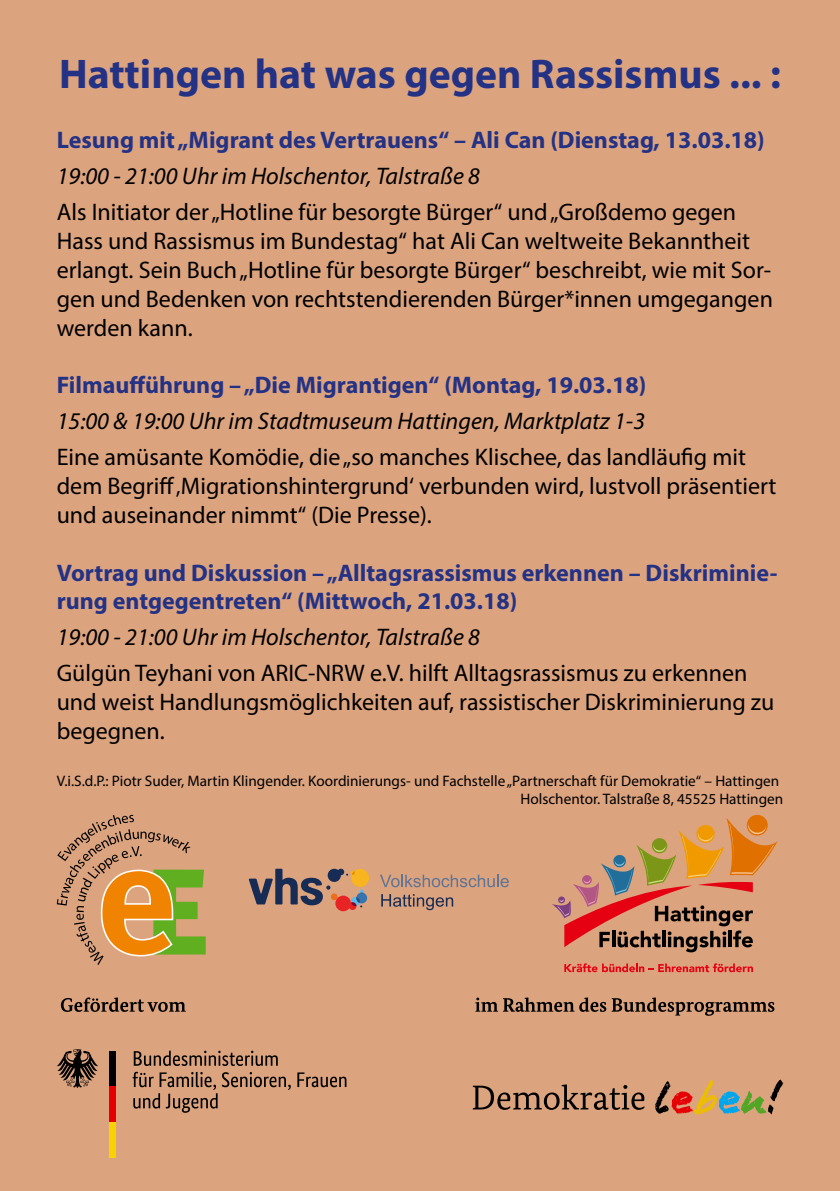
<style>
.page{position:relative;width:840px;height:1191px;background:#fff}
.page>*{position:absolute;margin:0;border:0;box-sizing:border-box;transform-origin:0 0}
.t1{font:700 41.6px "Myriad Pro";color:#243285}
.t2{font:24px/28.8px "Myriad Pro";color:#000}
.t3{font:700 24px/28.8px "Myriad Pro";color:#243285}
.t4{font:italic 24px "Myriad Pro";color:#000}
.t5{font:15.2px/18.2px "Myriad Pro";color:#000;text-align:right}
</style>
<div class="page">
<div style="left:0;top:0;width:839px;height:1191px;background:#dca37f"></div>
<svg style="left:380px;top:874px;width:128px;height:13px"></svg>
<svg style="left:381px;top:894px;width:72px;height:16px"></svg>
<svg style="left:249px;top:868px;width:120px;height:43px"></svg>
<svg style="left:564px;top:963px;width:188px;height:9px"></svg>
<svg style="left:552px;top:814px;width:225px;height:138px"></svg>
<svg style="left:57px;top:815px;width:149px;height:150px"></svg>
<div style="left:109px;top:1051px;width:6px;height:35px;background:#000"></div>
<div style="left:109px;top:1086px;width:6px;height:35px;background:#e60004"></div>
<div style="left:109px;top:1121px;width:6px;height:36px;background:#f9d200"></div>
<svg style="left:57px;top:1049px;width:41px;height:38px"></svg>
<svg style="left:472px;top:1084px;width:172px;height:25px"></svg>
<svg style="left:655px;top:1079px;width:127px;height:35px"></svg>
<svg style="left:61px;top:997px;width:125px;height:15px"></svg>
<svg style="left:475px;top:997px;width:299px;height:18px"></svg>
<svg style="left:133px;top:1050px;width:213px;height:62px"></svg>
<h1 class="t1" style="left:59px;top:47px;width:723px">Hattingen hat was gegen Rassismus ... :</h1>
<p class="t3" style="left:57px;top:125px;width:709px">Lesung mit „Migrant des Vertrauens“ – Ali Can (Dienstag, 13.03.18)</p>
<p class="t4" style="left:57px;top:162px;width:424px">19:00 - 21:00 Uhr im Holschentor, Talstraße 8</p>
<p class="t2" style="left:57px;top:198px;width:717px">Als Initiator der „Hotline für besorgte Bürger“ und „Großdemo gegen Hass und Rassismus im Bundestag“ hat Ali Can weltweite Bekanntheit erlangt. Sein Buch „Hotline für besorgte Bürger“ beschreibt, wie mit Sor&shy;gen und Bedenken von rechtstendierenden Bürger*innen umgegangen werden kann.</p>
<p class="t3" style="left:57px;top:370px;width:590px">Filmaufführung – „Die Migrantigen“ (Montag, 19.03.18)</p>
<p class="t4" style="left:57px;top:406px;width:589px">15:00 &amp; 19:00 Uhr im Stadtmuseum Hattingen, Marktplatz 1-3</p>
<p class="t2" style="left:57px;top:442px;width:720px">Eine amüsante Komödie, die „so manches Klischee, das landläufig mit dem Begriff ‚Migrationshintergrund‘ verbunden wird, lustvoll präsentiert und auseinander nimmt“ (Die Presse).</p>
<p class="t3" style="left:57px;top:557px;width:721px">Vortrag und Diskussion – „Alltagsrassismus erkennen – Diskriminie&shy;rung entgegentreten“ (Mittwoch, 21.03.18)</p>
<p class="t4" style="left:57px;top:622px;width:424px">19:00 - 21:00 Uhr im Holschentor, Talstraße 8</p>
<p class="t2" style="left:57px;top:658px;width:718px">Gülgün Teyhani von ARIC-NRW e.V. hilft Alltagsrassismus zu erkennen und weist Handlungsmöglichkeiten auf, rassistischer Diskriminierung zu begegnen.</p>
<p class="t5" style="left:57px;top:771px;width:727px">V.i.S.d.P.: Piotr Suder, Martin Klingender. Koordinierungs- und Fachstelle „Partnerschaft für Demokratie“ – Hattingen<br>Holschentor. Talstraße 8, 45525 Hattingen</p>
</div>
